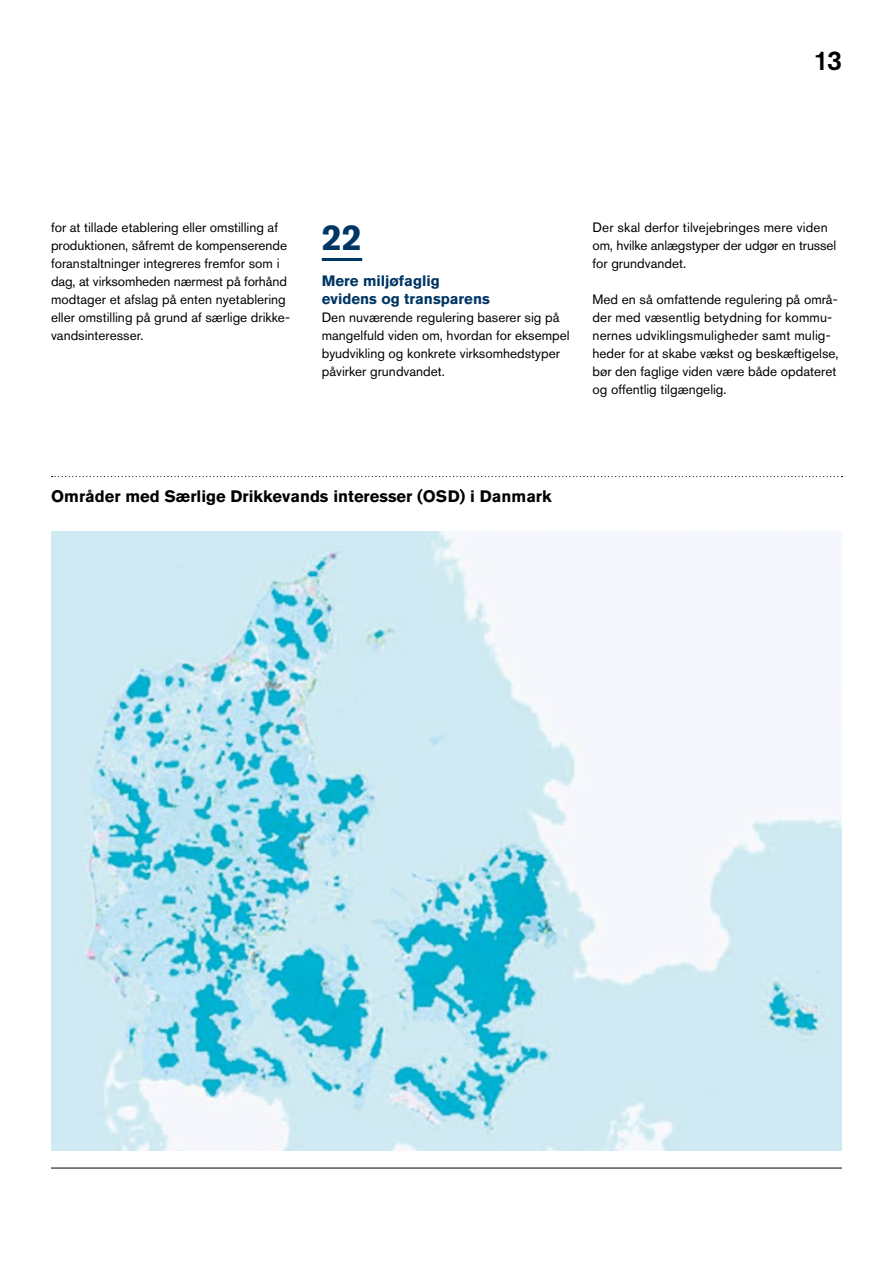
<style>
.page{position:relative;width:893px;height:1263px;background:#fff}
.page>*{position:absolute;margin:0;border:0;box-sizing:border-box;transform-origin:0 0}
.Løsning_nr{font:700 36px "Akzidenz Grotesk Pro";color:#003564}
.t1{font:500 27px "Akzidenz Grotesk Pro";color:#000}
.Fakta_Rubrik_med_str{font:700 16.5px "Akzidenz Grotesk Pro";color:#000}
.Brød_mellemrubrik_bl{font:700 15px/18px "Akzidenz Grotesk Pro";color:#003564}
.Brød_9_12_pt{font:13.5px/18px "Akzidenz Grotesk Pro";color:#000}
</style>
<div class="page">
<img style="left:51px;top:531px;width:791px;height:619px">
<svg style="left:52px;top:476px;width:790px;height:1px"></svg>
<hr style="left:51px;top:1168px;width:791px;height:1px;background:#000">
<hr style="left:322px;top:258px;width:40px;height:3px;background:#003564">
<h2 class="t1" style="left:814px;top:43px;width:30px">13</h2>
<p class="Brød_9_12_pt" style="left:51px;top:218px;width:240px">for at tillade etablering eller omstilling af produktionen, såfremt de kompenserende foranstaltninger integreres fremfor som i dag, at virksomheden nærmest på forhånd modtager et afslag på enten nyetablering eller omstilling på grund af særlige drikke&shy;vandsinteresser.</p>
<p class="Løsning_nr" style="left:322px;top:214px;width:42px">22</p>
<p class="Brød_mellemrubrik_bl" style="left:322px;top:272px;width:170px">Mere miljøfaglig evidens og transparens</p>
<p class="Brød_9_12_pt" style="left:322px;top:308px;width:249px">Den nuværende regulering baserer sig på mangelfuld viden om, hvordan for eksempel byudvikling og konkrete virksomhedstyper påvirker grundvandet.</p>
<p class="Brød_9_12_pt" style="left:592px;top:218px;width:245px">Der skal derfor tilvejebringes mere viden om, hvilke anlægstyper der udgør en trussel for grundvandet.</p>
<p class="Brød_9_12_pt" style="left:592px;top:290px;width:248px">Med en så omfattende regulering på områ&shy;der med væsentlig betydning for kommu&shy;nernes udviklingsmuligheder samt mulig&shy;heder for at skabe vækst og beskæftigelse, bør den faglige viden være både opdateret og offentlig tilgængelig.</p>
<p class="Fakta_Rubrik_med_str" style="left:51px;top:486px;width:502px">Områder med Særlige Drikkevands interesser (OSD) i Danmark</p>
</div>
